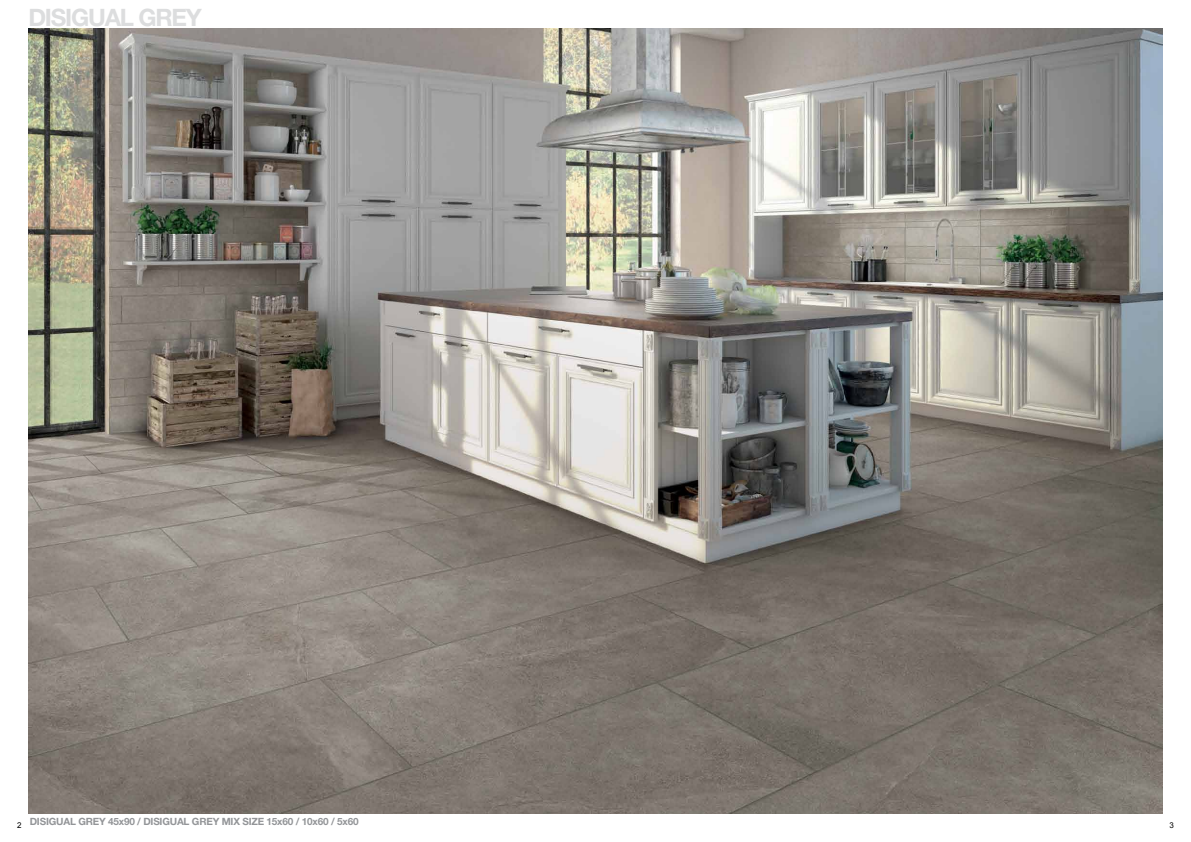
<style>
.page{position:relative;width:1191px;height:842px;background:#fff}
.page>*{position:absolute;margin:0;border:0;box-sizing:border-box;transform-origin:0 0}
.t1{font:700 24px "Helvetica Neue";letter-spacing:-.05em;color:#dcddde}
.t2{font:700 10px "Helvetica Neue";letter-spacing:-.02em;color:#939598}
.t3{font:8px "Arial";color:#000}
</style>
<div class="page">
<img style="left:28px;top:29px;width:1134px;height:785px">
<h1 class="t1" style="left:28px;top:2px;width:175px">DISIGUAL GREY</h1>
<p class="t3" style="left:17px;top:820px;width:6px">2</p>
<p class="t2" style="left:30px;top:815px;width:330px">DISIGUAL GREY 45x90 / DISIGUAL GREY MIX SIZE 15x60 / 10x60 / 5x60</p>
<p class="t3" style="left:1169px;top:820px;width:6px">3</p>
</div>
